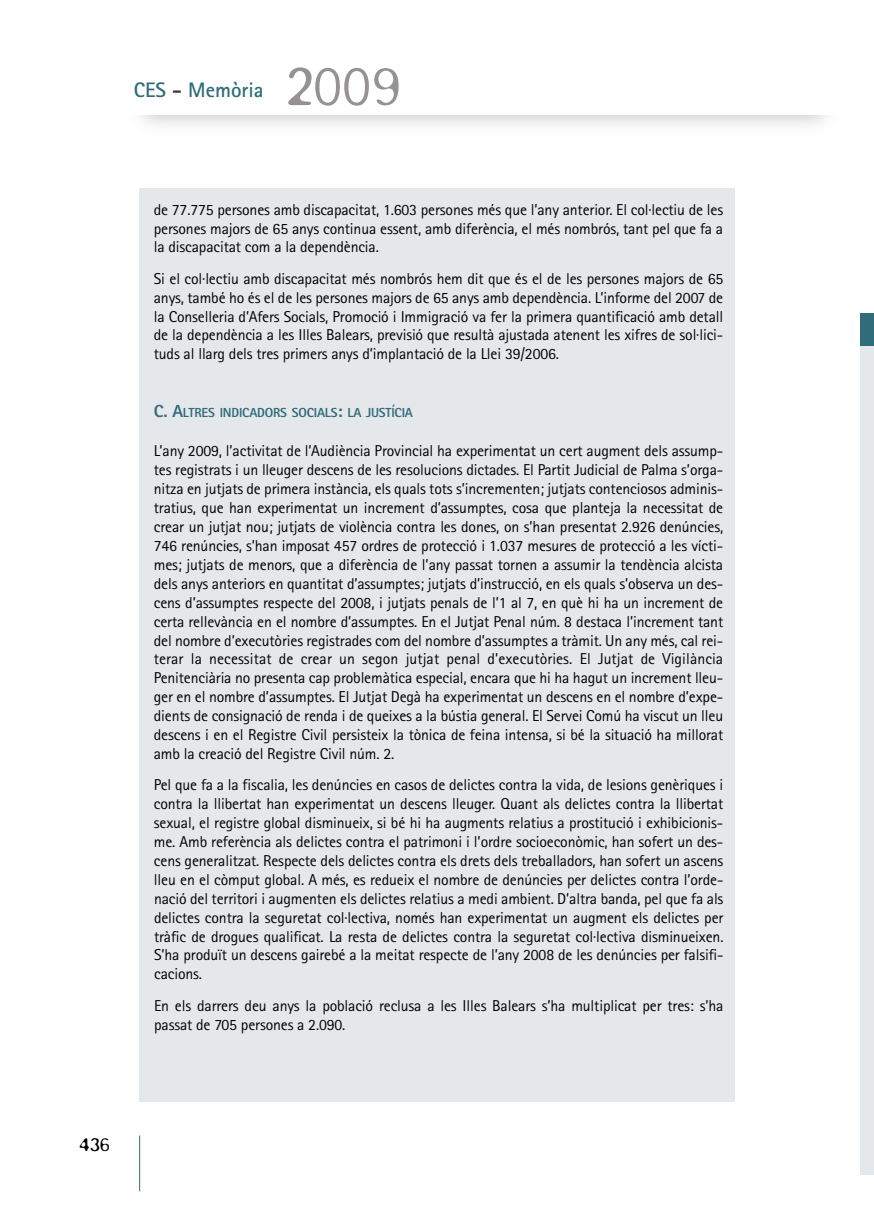
<style>
.page{position:relative;width:874px;height:1221px;background:#fff}
.page>*{position:absolute;margin:0;border:0;box-sizing:border-box;transform-origin:0 0}
.t1{font:300 61.07px "Blur";color:#969192}
.t2{font:700 21px "Rotis Sans Serif";color:#316c7a}
.t3{font:300 21px "Blur";color:#020101}
.t4{font:15.75px/18.9px "Rotis Sans Serif";letter-spacing:-.01em;color:#020101;text-align:justify}
.t5{font:800 13.12px "Rotis Sans Serif";letter-spacing:-.015em;color:#316c7a}
.s1{color:#3a3737}
.s2{font-size:17.5px}
</style>
<div class="page">
<div style="left:139px;top:189px;width:595px;height:913px;background:#e5e8eb"></div>
<hr style="left:139px;top:1135px;width:1px;height:56px;background:#316c7a">
<div style="left:859px;top:313px;width:14px;height:862px;background:#e5e8eb"></div>
<div style="left:859px;top:313px;width:14px;height:32px;background:#316c7a"></div>
<h2 class="t2" style="left:134px;top:82px;width:131px">CES <span class="s1">-</span> Memòria</h2>
<h1 class="t1" style="left:285px;top:48px;width:116px">2009</h1>
<p class="t4" style="left:154px;top:201px;width:570px">de 77.775 persones amb discapacitat, 1.603 persones més que l’any anterior. El col·lectiu de les persones majors de 65 anys continua essent, amb diferència, el més nombrós, tant pel que fa a la discapacitat com a la dependència.</p>
<p class="t4" style="left:154px;top:270px;width:570px">Si el col·lectiu amb discapacitat més nombrós hem dit que és el de les persones majors de 65 anys, també ho és el de les persones majors de 65 anys amb dependència. L’informe del 2007 de la Conselleria d’Afers Socials, Promoció i Immigració va fer la primera quantificació amb detall de la dependència a les Illes Balears, previsió que resultà ajustada atenent les xifres de sol·lici&shy;tuds al llarg dels tres primers anys d’implantació de la Llei 39/2006.</p>
<p class="t5" style="left:154px;top:407px;width:260px"><span class="s2">C. A</span>LTRES INDICADORS SOCIALS<span class="s2">:</span> LA JUSTÍCIA</p>
<p class="t4" style="left:154px;top:443px;width:570px">L’any 2009, l’activitat de l’Audiència Provincial ha experimentat un cert augment dels assump&shy;tes registrats i un lleuger descens de les resolucions dictades. El Partit Judicial de Palma s’orga&shy;nitza en jutjats de primera instància, els quals tots s’incrementen; jutjats contenciosos adminis&shy;tratius, que han experimentat un increment d’assumptes, cosa que planteja la necessitat de crear un jutjat nou; jutjats de violència contra les dones, on s’han presentat 2.926 denúncies, 746 renúncies, s’han imposat 457 ordres de protecció i 1.037 mesures de protecció a les vícti&shy;mes; jutjats de menors, que a diferència de l’any passat tornen a assumir la tendència alcista dels anys anteriors en quantitat d’assumptes; jutjats d’instrucció, en els quals s’observa un des&shy;cens d’assumptes respecte del 2008, i jutjats penals de l’1 al 7, en què hi ha un increment de certa rellevància en el nombre d’assumptes. En el Jutjat Penal núm. 8 destaca l’increment tant del nombre d’executòries registrades com del nombre d’assumptes a tràmit. Un any més, cal rei&shy;terar la necessitat de crear un segon jutjat penal d’executòries. El Jutjat de Vigilància Penitenciària no presenta cap problemàtica especial, encara que hi ha hagut un increment lleu&shy;ger en el nombre d’assumptes. El Jutjat Degà ha experimentat un descens en el nombre d’expe&shy;dients de consignació de renda i de queixes a la bústia general. El Servei Comú ha viscut un lleu descens i en el Registre Civil persisteix la tònica de feina intensa, si bé la situació ha millorat amb la creació del Registre Civil núm. 2.</p>
<p class="t4" style="left:154px;top:777px;width:571px">Pel que fa a la fiscalia, les denúncies en casos de delictes contra la vida, de lesions genèriques i contra la llibertat han experimentat un descens lleuger. Quant als delictes contra la llibertat sexual, el registre global disminueix, si bé hi ha augments relatius a prostitució i exhibicionis&shy;me. Amb referència als delictes contra el patrimoni i l’ordre socioeconòmic, han sofert un des&shy;cens generalitzat. Respecte dels delictes contra els drets dels treballadors, han sofert un ascens lleu en el còmput global. A més, es redueix el nombre de denúncies per delictes contra l’orde&shy;nació del territori i augmenten els delictes relatius a medi ambient. D’altra banda, pel que fa als delictes contra la seguretat col·lectiva, només han experimentat un augment els delictes per tràfic de drogues qualificat. La resta de delictes contra la seguretat col·lectiva disminueixen.<br>S’ha produït un descens gairebé a la meitat respecte de l’any 2008 de les denúncies per falsifi&shy;cacions.</p>
<p class="t4" style="left:154px;top:997px;width:570px">En els darrers deu anys la població reclusa a les Illes Balears s’ha multiplicat per tres: s’ha passat de 705 persones a 2.090.</p>
<h2 class="t3" style="left:79px;top:1131px;width:32px">436</h2>
</div>
